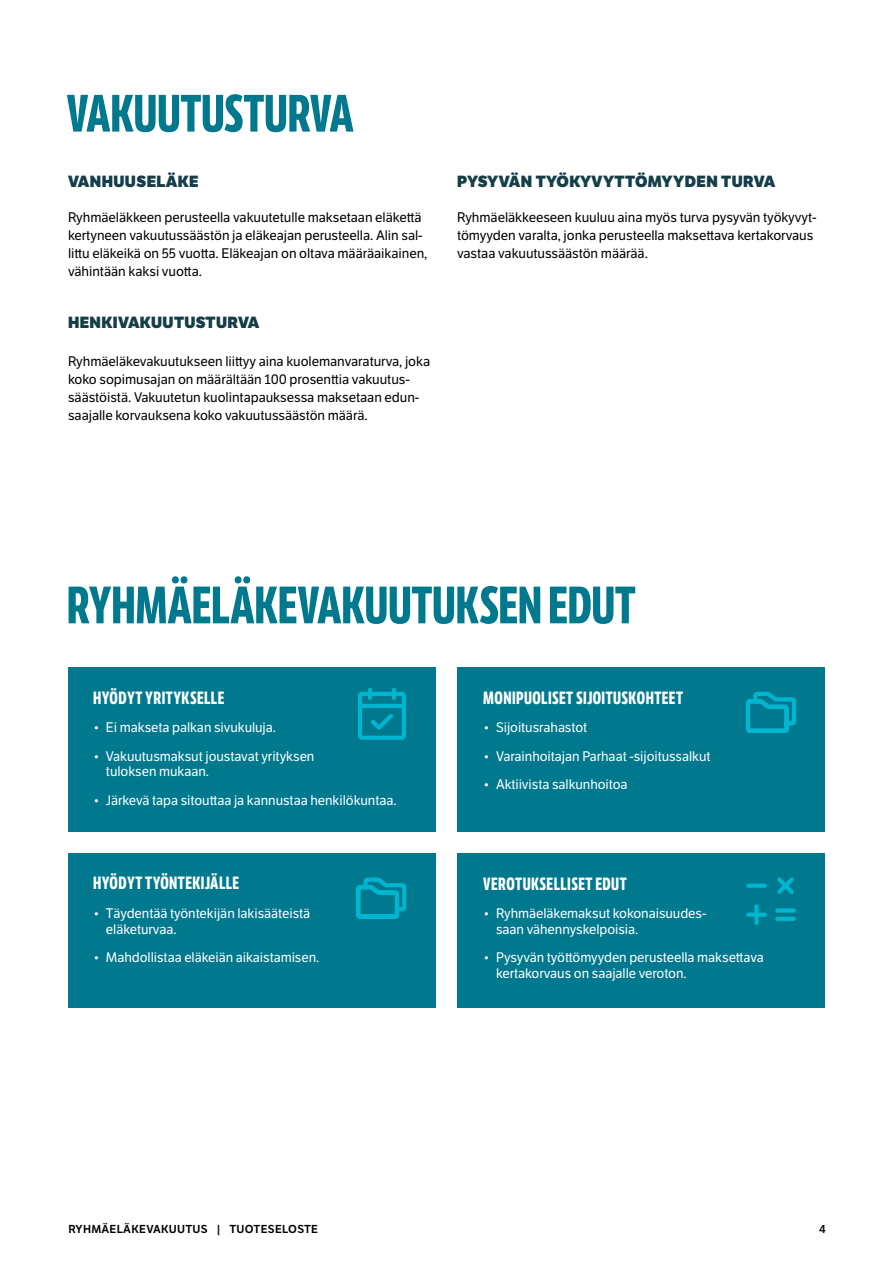
<style>
.page{position:relative;width:893px;height:1263px;background:#fff}
.page>*{position:absolute;margin:0;border:0;box-sizing:border-box;transform-origin:0 0}
.H2_-_Otsikko_M{font:700 51px "LFT Etica Compressed";letter-spacing:-.005em;color:#00798f}
.H3_-_Väliotsikko__alaväli___yläväli{font:700 17.25px "LFT Etica Compressed";letter-spacing:.025em;color:#fff}
.H3_-_Väliotsikko__alaväli___yläväli-2{font:800 15.75px "LFT Etica";letter-spacing:.025em;color:#153e49}
.P_-_Leipäteksti_M__alaväli{font:13.5px/18px "LFT Etica";letter-spacing:-.005em;color:#000}
.t1{font:13.5px/15.8px "LFT Etica";letter-spacing:-.005em;color:#fff}
.t2{font:11.25px "LFT Etica SB";letter-spacing:.025em;color:#000}
</style>
<div class="page">
<div style="left:457px;top:667px;width:368px;height:164px;background:#00798f"></div>
<div style="left:68px;top:667px;width:368px;height:164px;background:#00798f"></div>
<div style="left:457px;top:853px;width:368px;height:154px;background:#00798f"></div>
<svg style="left:746px;top:877px;width:50px;height:48px"></svg>
<svg style="left:745px;top:691px;width:51px;height:42px"></svg>
<svg style="left:358px;top:688px;width:48px;height:52px"></svg>
<div style="left:68px;top:853px;width:368px;height:154px;background:#00798f"></div>
<svg style="left:356px;top:877px;width:51px;height:42px"></svg>
<h2 class="H2_-_Otsikko_M" style="left:67px;top:83px;width:289px">VAKUUTUSTURVA</h2>
<h3 class="H3_-_Väliotsikko__alaväli___yläväli-2" style="left:68px;top:172px;width:132px">VANHUUSELÄKE</h3>
<p class="P_-_Leipäteksti_M__alaväli" style="left:68px;top:208px;width:361px">Ryhmäeläkkeen perusteella vakuutetulle maksetaan eläkettä kertyneen vakuutussäästön ja eläkeajan perusteella. Alin sal&shy;littu eläkeikä on 55 vuotta. Eläkeajan on oltava määräaikainen, vähintään kaksi vuotta.</p>
<h3 class="H3_-_Väliotsikko__alaväli___yläväli-2" style="left:68px;top:313px;width:193px">HENKIVAKUUTUSTURVA</h3>
<p class="P_-_Leipäteksti_M__alaväli" style="left:68px;top:352px;width:364px">Ryhmäeläkevakuutukseen liittyy aina kuolemanvaraturva, joka koko sopimusajan on määrältään 100 prosenttia vakuutus&shy;säästöistä. Vakuutetun kuolintapauksessa maksetaan edun&shy;saajalle korvauksena koko vakuutussäästön määrä.</p>
<h3 class="H3_-_Väliotsikko__alaväli___yläväli-2" style="left:457px;top:172px;width:320px">PYSYVÄN TYÖKYVYTTÖMYYDEN TURVA</h3>
<p class="P_-_Leipäteksti_M__alaväli" style="left:457px;top:208px;width:361px">Ryhmäeläkkeeseen kuuluu aina myös turva pysyvän työkyvyt&shy;tömyyden varalta, jonka perusteella maksettava kertakorvaus vastaa vakuutussäästön määrää.</p>
<h2 class="H2_-_Otsikko_M" style="left:67px;top:575px;width:570px">RYHMÄELÄKEVAKUUTUKSEN EDUT</h2>
<h3 class="H3_-_Väliotsikko__alaväli___yläväli" style="left:93px;top:688px;width:133px">HYÖDYT YRITYKSELLE</h3>
<h3 class="H3_-_Väliotsikko__alaväli___yläväli" style="left:483px;top:688px;width:201px">MONIPUOLISET SIJOITUSKOHTEET</h3>
<p class="t1" style="left:93px;top:720px;width:184px">• Ei makseta palkan sivukuluja.</p>
<p class="t1" style="left:106px;top:748px;width:210px;text-indent:-13px">• Vakuutusmaksut joustavat yrityksen tuloksen mukaan.</p>
<p class="t1" style="left:93px;top:792px;width:305px">• Järkevä tapa sitouttaa ja kannustaa henkilökuntaa.</p>
<h3 class="H3_-_Väliotsikko__alaväli___yläväli" style="left:93px;top:873px;width:148px">HYÖDYT TYÖNTEKIJÄLLE</h3>
<p class="t1" style="left:106px;top:905px;width:206px;text-indent:-13px">• Täydentää työntekijän lakisääteistä eläketurvaa.</p>
<p class="t1" style="left:93px;top:950px;width:228px">• Mahdollistaa eläkeiän aikaistamisen.</p>
<p class="t1" style="left:483px;top:720px;width:105px">• Sijoitusrahastot</p>
<p class="t1" style="left:483px;top:748px;width:229px">• Varainhoitajan Parhaat -sijoitussalkut</p>
<p class="t1" style="left:483px;top:777px;width:146px">• Aktiivista salkunhoitoa</p>
<h3 class="H3_-_Väliotsikko__alaväli___yläväli" style="left:483px;top:874px;width:145px">VEROTUKSELLISET EDUT</h3>
<p class="t1" style="left:496px;top:905px;width:212px;text-indent:-13px">• Ryhmäeläkemaksut kokonaisuudes&shy;saan vähennyskelpoisia.</p>
<p class="t1" style="left:496px;top:950px;width:269px;text-indent:-13px">• Pysyvän työttömyyden perusteella maksettava kertakorvaus on saajalle veroton.</p>
<p class="t2" style="left:68px;top:1222px;width:251px">RYHMÄELÄKEVAKUUTUS | TUOTESELOSTE</p>
<p class="t2" style="left:819px;top:1222px;width:8px">4</p>
</div>
